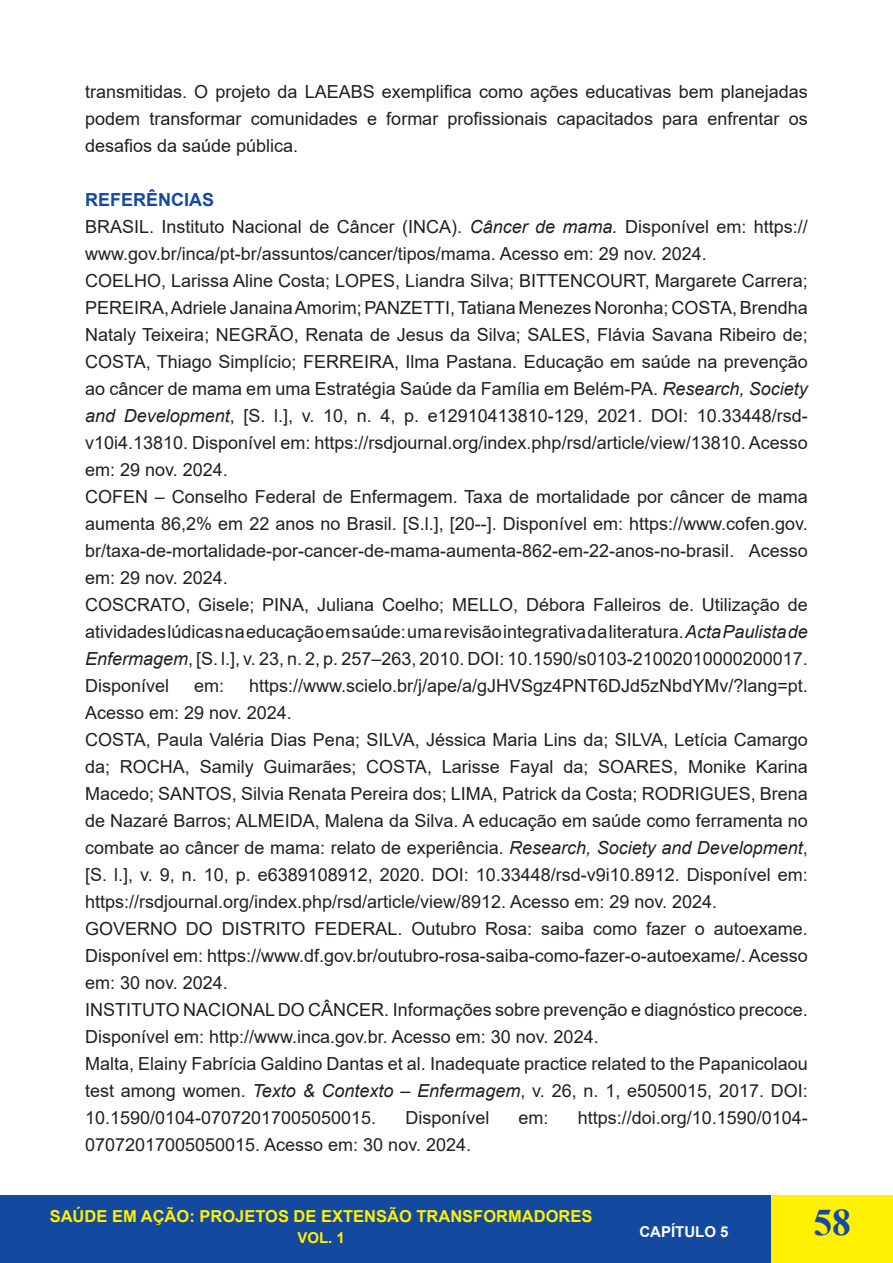
<style>
.page{position:relative;width:893px;height:1263px;background:#fff}
.page>*{position:absolute;margin:0;border:0;box-sizing:border-box;transform-origin:0 0}
.t1{font:700 37.5px "Times New Roman";color:#13499f}
.t2{font:18px/27px "Arial";color:#231f20;text-align:justify}
.t3{font:700 18px "Arial";color:#13499f}
.t4{font:700 16.5px "Arial";color:#fff101}
.t5{font:700 15px "Arial";color:#fff}
.t6{font:700 15px "Arial";color:#fff101}
.s1{font-style:italic}
</style>
<div class="page">
<div style="left:0;top:1196px;width:893px;height:67px;background:#13499f"></div>
<div style="left:771px;top:1196px;width:122px;height:67px;background:#fff101"></div>
<p class="t2" style="left:85px;top:78px;width:724px">transmitidas. O projeto da LAEABS exemplifica como ações educativas bem planejadas podem transformar comunidades e formar profissionais capacitados para enfrentar os desafios da saúde pública.</p>
<p class="t3" style="left:85px;top:187px;width:131px">REFERÊNCIAS</p>
<p class="t2" style="left:85px;top:213px;width:724px">BRASIL. Instituto Nacional de Câncer (INCA). <span class="s1">Câncer de mama.</span> Disponível em: https:// www.gov.br/inca/pt-br/assuntos/cancer/tipos/mama. Acesso em: 29 nov. 2024.</p>
<p class="t2" style="left:85px;top:267px;width:724px">COELHO, Larissa Aline Costa; LOPES, Liandra Silva; BITTENCOURT, Margarete Carrera; PEREIRA, Adriele Janaina Amorim; PANZETTI, Tatiana Menezes Noronha; COSTA, Brendha Nataly Teixeira; NEGRÃO, Renata de Jesus da Silva; SALES, Flávia Savana Ribeiro de; COSTA, Thiago Simplício; FERREIRA, Ilma Pastana. Educação em saúde na prevenção ao câncer de mama em uma Estratégia Saúde da Família em Belém-PA. <span class="s1">Research, Society and Development</span>, [S. l.], v. 10, n. 4, p. e12910413810-129, 2021. DOI: 10.33448/rsd&shy;v10i4.13810. Disponível em: https://rsdjournal.org/index.php/rsd/article/view/13810. Acesso em: 29 nov. 2024.</p>
<p class="t2" style="left:85px;top:483px;width:724px">COFEN – Conselho Federal de Enfermagem. Taxa de mortalidade por câncer de mama aumenta 86,2% em 22 anos no Brasil. [S.l.], [20--]. Disponível em: https://www.cofen.gov. br/taxa-de-mortalidade-por-cancer-de-mama-aumenta-862-em-22-anos-no-brasil. Acesso em: 29 nov. 2024.</p>
<p class="t2" style="left:85px;top:591px;width:724px">COSCRATO, Gisele; PINA, Juliana Coelho; MELLO, Débora Falleiros de. Utilização de atividades lúdicas na educação em saúde: uma revisão integrativa da literatura. <span class="s1">Acta Paulista de Enfermagem</span>, [S. l.], v. 23, n. 2, p. 257–263, 2010. DOI: 10.1590/s0103-21002010000200017.<br>Disponível</p>
<p class="t2" style="left:85px;top:672px;width:724px;text-indent:164px">https://www.scielo.br/j/ape/a/gJHVSgz4PNT6DJd5zNbdYMv/?lang=pt.<br>Acesso em: 29 nov. 2024.</p>
<p class="t2" style="left:85px;top:726px;width:724px">COSTA, Paula Valéria Dias Pena; SILVA, Jéssica Maria Lins da; SILVA, Letícia Camargo da; ROCHA, Samily Guimarães; COSTA, Larisse Fayal da; SOARES, Monike Karina Macedo; SANTOS, Silvia Renata Pereira dos; LIMA, Patrick da Costa; RODRIGUES, Brena de Nazaré Barros; ALMEIDA, Malena da Silva. A educação em saúde como ferramenta no combate ao câncer de mama: relato de experiência. <span class="s1">Research, Society and Development</span>, [S. l.], v. 9, n. 10, p. e6389108912, 2020. DOI: 10.33448/rsd-v9i10.8912. Disponível em: https://rsdjournal.org/index.php/rsd/article/view/8912. Acesso em: 29 nov. 2024.</p>
<p class="t2" style="left:85px;top:915px;width:724px">GOVERNO DO DISTRITO FEDERAL. Outubro Rosa: saiba como fazer o autoexame.<br>Disponível em: https://www.df.gov.br/outubro-rosa-saiba-como-fazer-o-autoexame/. Acesso em: 30 nov. 2024.</p>
<p class="t2" style="left:85px;top:996px;width:724px">INSTITUTO NACIONAL DO CÂNCER. Informações sobre prevenção e diagnóstico precoce.<br>Disponível em: http://www.inca.gov.br. Acesso em: 30 nov. 2024.</p>
<p class="t2" style="left:85px;top:1050px;width:724px">Malta, Elainy Fabrícia Galdino Dantas et al. Inadequate practice related to the Papanicolaou test among women. <span class="s1">Texto &amp; Contexto – Enfermagem</span>, v. 26, n. 1, e5050015, 2017. DOI:<br>10.1590/0104-07072017005050015.</p>
<p class="t2" style="left:194px;top:672px;width:32px">em:</p>
<p class="t2" style="left:405px;top:1104px;width:86px">Disponível</p>
<p class="t2" style="left:519px;top:1104px;width:32px">em:</p>
<p class="t2" style="left:578px;top:1104px;width:232px">https://doi.org/10.1590/0104-</p>
<p class="t2" style="left:85px;top:1131px;width:387px">07072017005050015. Acesso em: 30 nov. 2024.</p>
<p class="t4" style="left:50px;top:1205px;width:544px">SAÚDE EM AÇÃO: PROJETOS DE EXTENSÃO TRANSFORMADORES</p>
<p class="t6" style="left:297px;top:1227px;width:49px">VOL. 1</p>
<p class="t5" style="left:639px;top:1221px;width:91px">CAPÍTULO 5</p>
<h1 class="t1" style="left:813px;top:1195px;width:39px">58</h1>
</div>
